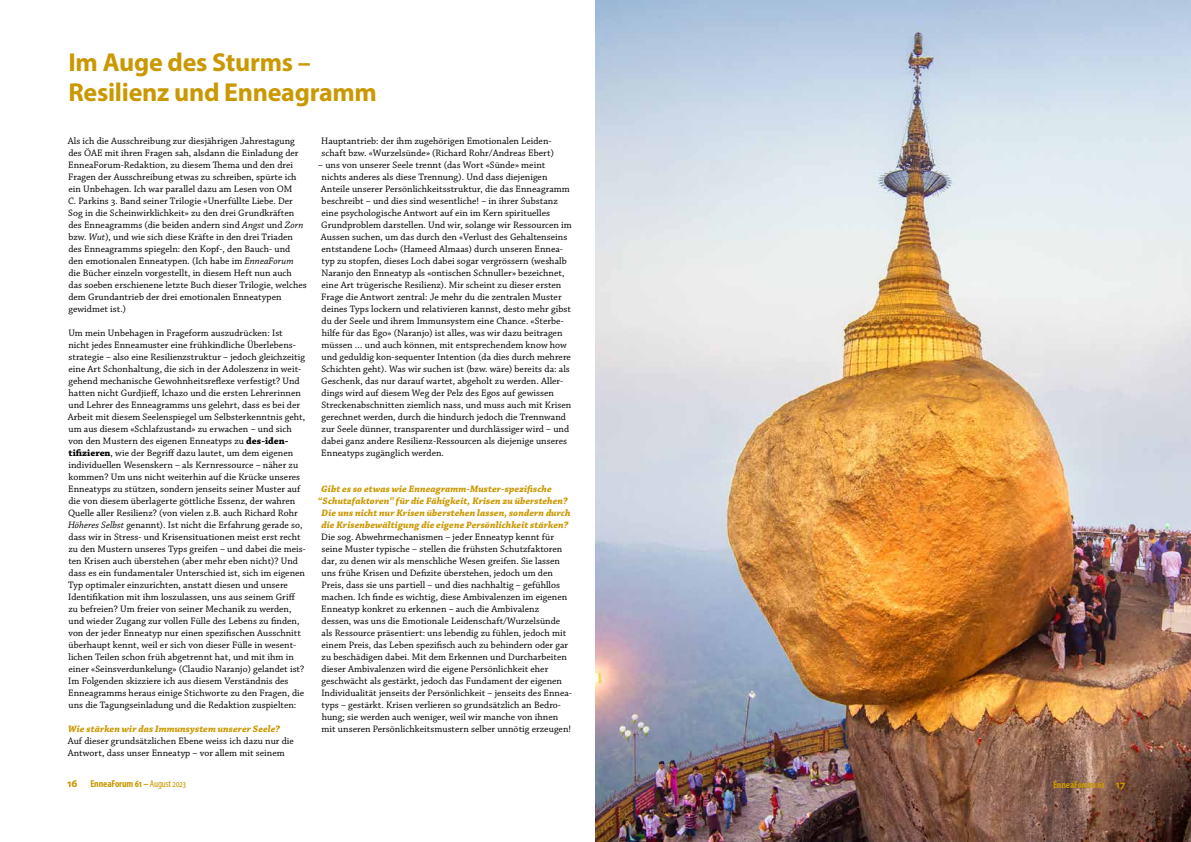
<style>
.page{position:relative;width:1191px;height:842px;background:#fff}
.page>*{position:absolute;margin:0;border:0;box-sizing:border-box;transform-origin:0 0}
.t1{font:700 26px/30px "Myriad Pro";letter-spacing:-.01em;color:#ca9800}
.t2{font:700 condensed 10px "Myriad Pro";letter-spacing:-.01em;color:#ca9800}
.t3{font:9.8px/12px "Chaparral Pro";letter-spacing:.005em;color:#000}
.t4{font:italic 700 9.8px "Chaparral Pro";letter-spacing:.005em;color:#ca9800}
.s1{font-style:italic}
.s2{font-weight:700}
.s3{font-stretch:normal;font-size:11px}
.s4{font-weight:400}
</style>
<div class="page">
<img style="left:595px;top:0;width:596px;height:842px">
<h1 class="t1" style="left:68px;top:46px;width:310px">Im Auge des Sturms –<br>Resilienz und Enneagramm</h1>
<p class="t3" style="left:68px;top:135px;width:240px">Als ich die Ausschreibung zur diesjährigen Jahrestagung des ÖAE mit ihren Fragen sah, alsdann die Einladung der EnneaForum-Redaktion, zu diesem Thema und den drei Fragen der Ausschreibung etwas zu schreiben, spürte ich ein Unbehagen. Ich war parallel dazu am Lesen von OM<br>C. Parkins 3. Band seiner Trilogie «Unerfüllte Liebe. Der Sog in die Scheinwirklichkeit» zu den drei Grundkräften des Enneagramms (die beiden andern sind <span class="s1">Angst</span> und <span class="s1">Zorn </span>bzw. <span class="s1">Wut</span>), und wie sich diese Kräfte in den drei Triaden des Enneagramms spiegeln: den Kopf-, den Bauch- und den emotionalen Enneatypen. (Ich habe im <span class="s1">EnneaForum </span>die Bücher einzeln vorgestellt, in diesem Heft nun auch das soeben erschienene letzte Buch dieser Trilogie, welches dem Grundantrieb der drei emotionalen Enneatypen gewidmet ist.)</p>
<p class="t3" style="left:68px;top:327px;width:240px">Um mein Unbehagen in Frageform auszudrücken: Ist<br>nicht jedes Enneamuster eine frühkindliche Überlebens&shy;strategie – also eine Resilienzstruktur – jedoch gleichzeitig eine Art Schonhaltung, die sich in der Adoleszenz in weit&shy;gehend mechanische Gewohnheitsreflexe verfestigt? Und hatten nicht Gurdjieff, Ichazo und die ersten Lehrerinnen und Lehrer des Enneagramms uns gelehrt, dass es bei der Arbeit mit diesem Seelenspiegel um Selbsterkenntnis geht, um aus diesem «Schlafzustand» zu erwachen – und sich von den Mustern des eigenen Enneatyps zu <span class="s2">des-iden&shy;tifizieren</span>, wie der Begriff dazu lautet, um dem eigenen individuellen Wesenskern – als Kernressource – näher zu kommen? Um uns nicht weiterhin auf die Krücke unseres Enneatyps zu stützen, sondern jenseits seiner Muster auf die von diesem überlagerte göttliche Essenz, der wahren Quelle aller Resilienz? (von vielen z.B. auch Richard Rohr <span class="s1">Höheres Selbst</span> genannt). Ist nicht die Erfahrung gerade so, dass wir in Stress- und Krisensituationen meist erst recht zu den Mustern unseres Typs greifen – und dabei die meis&shy;ten Krisen auch überstehen (aber mehr eben nicht)? Und dass es ein fundamentaler Unterschied ist, sich im eigenen Typ optimaler einzurichten, anstatt diesen und unsere Identifikation mit ihm loszulassen, uns aus seinem Griff zu befreien? Um freier von seiner Mechanik zu werden, und wieder Zugang zur vollen Fülle des Lebens zu finden, von der jeder Enneatyp nur einen spezifischen Ausschnitt überhaupt kennt, weil er sich von dieser Fülle in wesent&shy;lichen Teilen schon früh abgetrennt hat, und mit ihm in einer «Seinsverdunkelung» (Claudio Naranjo) gelandet ist?<br>Im Folgenden skizziere ich aus diesem Verständnis des Enneagramms heraus einige Stichworte zu den Fragen, die uns die Tagungseinladung und die Redaktion zuspielten:</p>
<p class="t4" style="left:68px;top:723px;width:213px">Wie stärken wir das Immunsystem unserer Seele?</p>
<p class="t3" style="left:68px;top:735px;width:228px">Auf dieser grundsätzlichen Ebene weiss ich dazu nur die<br>Antwort, dass unser Enneatyp – vor allem mit seinem</p>
<p class="t3" style="left:321px;top:135px;width:234px">Hauptantrieb: der ihm zugehörigen Emotionalen Leiden&shy;schaft bzw. «Wurzelsünde» (Richard Rohr/Andreas Ebert)</p>
<p class="t3" style="left:318px;top:159px;width:255px">– uns von unserer Seele trennt (das Wort «Sünde» meint nichts anderes als diese Trennung). Und dass diejenigen Anteile unserer Persönlichkeitsstruktur, die das Enneagramm beschreibt – und dies sind wesentliche! – in ihrer Substanz eine psychologische Antwort auf ein im Kern spirituelles Grundproblem darstellen. Und wir, solange wir Ressourcen im Aussen suchen, um das durch den «Verlust des Gehaltenseins entstandene Loch» (Hameed Almaas) durch unseren Ennea&shy;typ zu stopfen, dieses Loch dabei sogar vergrössern (weshalb Naranjo den Enneatyp als «ontischen Schnuller» bezeichnet, eine Art trügerische Resilienz). Mir scheint zu dieser ersten Frage die Antwort zentral: Je mehr du die zentralen Muster deines Typs lockern und relativieren kannst, desto mehr gibst du der Seele und ihrem Immunsystem eine Chance. «Sterbe&shy;hilfe für das Ego» (Naranjo) ist alles, was wir dazu beitragen müssen … und auch können, mit entsprechendem know how und geduldig kon-sequenter Intention (da dies durch mehrere Schichten geht). Was wir suchen ist (bzw. wäre) bereits da: als Geschenk, das nur darauf wartet, abgeholt zu werden. Aller&shy;dings wird auf diesem Weg der Pelz des Egos auf gewissen Streckenabschnitten ziemlich nass, und muss auch mit Krisen gerechnet werden, durch die hindurch jedoch die Trennwand zur Seele dünner, transparenter und durchlässiger wird – und dabei ganz andere Resilienz-Ressourcen als diejenige unseres Enneatyps zugänglich werden.</p>
<p class="t4" style="left:321px;top:483px;width:232px">Gibt es so etwas wie Enneagramm-Muster-spezifische</p>
<p class="t4" style="left:318px;top:495px;width:251px">“Schutzfaktoren” für die Fähigkeit, Krisen zu überstehen?</p>
<p class="t4" style="left:321px;top:507px;width:250px">Die uns nicht nur Krisen überstehen lassen, sondern durch</p>
<p class="t4" style="left:321px;top:519px;width:248px">die Krisenbewältigung die eigene Persönlichkeit stärken?</p>
<p class="t3" style="left:321px;top:531px;width:252px">Die sog. Abwehrmechanismen – jeder Enneatyp kennt für seine Muster typische – stellen die frühsten Schutzfaktoren dar, zu denen wir als menschliche Wesen greifen. Sie lassen uns frühe Krisen und Defizite überstehen, jedoch um den Preis, dass sie uns partiell – und dies nachhaltig – gefühllos machen. Ich finde es wichtig, diese Ambivalenzen im eigenen Enneatyp konkret zu erkennen – auch die Ambivalenz<br>dessen, was uns die Emotionale Leidenschaft/Wurzelsünde als Ressource präsentiert: uns lebendig zu fühlen, jedoch mit einem Preis, das Leben spezifisch auch zu behindern oder gar zu beschädigen dabei. Mit dem Erkennen und Durcharbeiten dieser Ambivalenzen wird die eigene Persönlichkeit eher geschwächt als gestärkt, jedoch das Fundament der eigenen Individualität jenseits der Persönlichkeit – jenseits des Ennea&shy;typs – gestärkt. Krisen verlieren so grundsätzlich an Bedro&shy;hung; sie werden auch weniger, weil wir manche von ihnen mit unseren Persönlichkeitsmustern selber unnötig erzeugen!</p>
<p class="t2" style="left:67px;top:777px;width:120px"><span class="s3">16</span> EnneaForum 61 – <span class="s4">August 2023</span></p>
<p class="t2" style="left:1053px;top:778px;width:74px">EnneaForum 61 <span class="s3">17</span></p>
</div>
